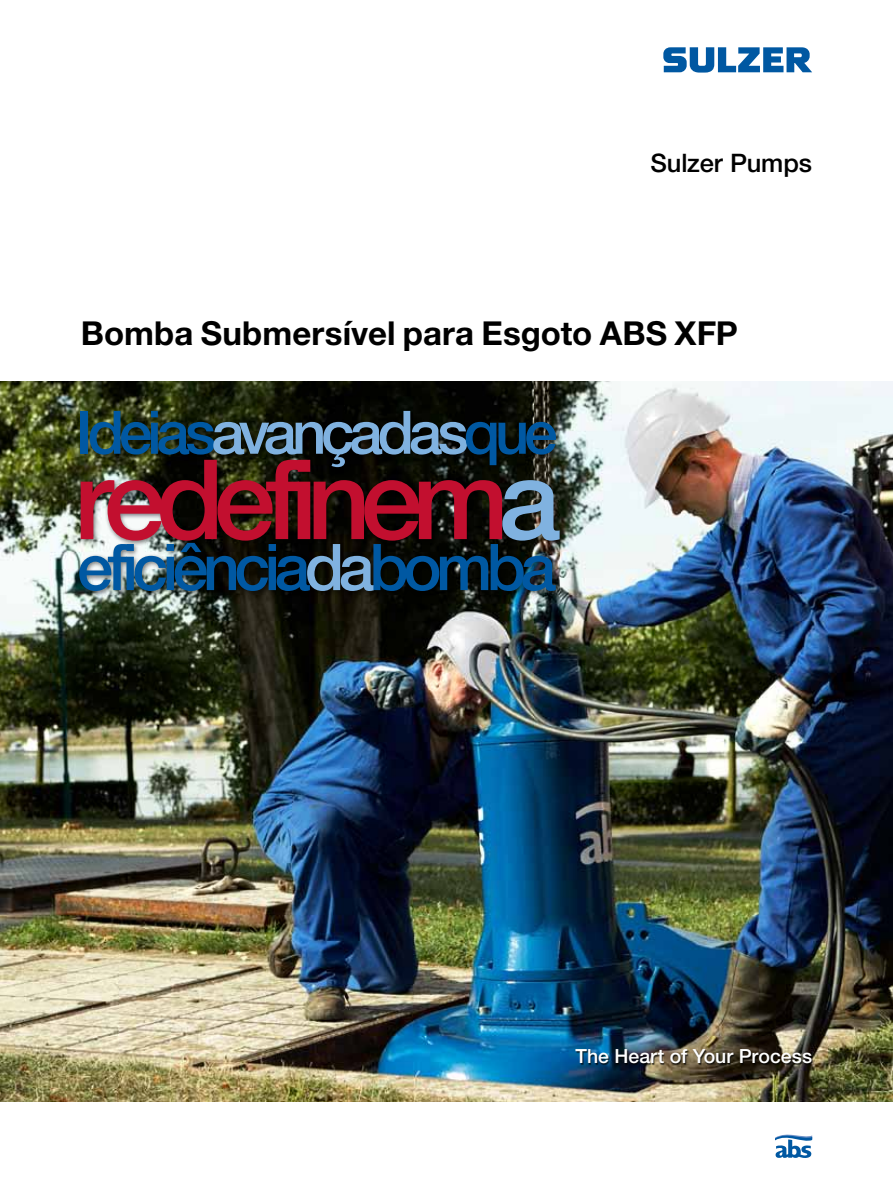
<style>
.page{position:relative;width:893px;height:1191px;background:#fff}
.page>*{position:absolute;margin:0;border:0;box-sizing:border-box;transform-origin:0 0}
.t1{font:500 111px "Helvetica Neue LT Pro";letter-spacing:-.09em;color:#c20f2f}
.t2{font:500 64.5px "Helvetica Neue LT Pro";letter-spacing:-.085em;color:#0058a2}
.t3{font:500 60px "Helvetica Neue LT Pro";letter-spacing:-.085em;color:#0058a2}
.t4{font:700 33px "Helvetica Neue LT Pro";letter-spacing:.005em;color:#000}
.t5{font:500 25.5px "Helvetica Neue LT Pro";letter-spacing:-.005em;color:#000}
.t6{font:500 19.5px "Helvetica Neue LT Pro";color:#fff}
.s1{color:#80b2e0}
</style>
<div class="page">
<svg style="left:663px;top:47px;width:149px;height:26px"></svg>
<svg style="left:775px;top:1134px;width:37px;height:24px"></svg>
<img style="left:0;top:381px;width:893px;height:720px">
<div style="left:78px;top:409px;width:485px;height:64px;background:#000;opacity:.5"></div>
<div style="left:79px;top:457px;width:487px;height:90px;background:#000;opacity:.5"></div>
<div style="left:77px;top:540px;width:485px;height:57px;background:#000;opacity:.5"></div>
<div style="left:576px;top:1049px;width:237px;height:16px;background:#000;opacity:.75"></div>
<p class="t5" style="left:650px;top:148px;width:163px">Sulzer Pumps</p>
<p class="t4" style="left:81px;top:312px;width:659px">Bomba Submersível para Esgoto ABS XFP</p>
<h3 class="t3" style="left:76px;top:396px;width:483px">Ideias<span class="s1">avançadas</span>que</h3>
<h1 class="t1" style="left:74px;top:433px;width:488px">redefinem<span class="s1">a</span></h1>
<h2 class="t2" style="left:77px;top:528px;width:481px">eficiência<span class="s1">da</span>bomba</h2>
<p class="t6" style="left:575px;top:1044px;width:238px">The Heart of Your Process</p>
</div>
